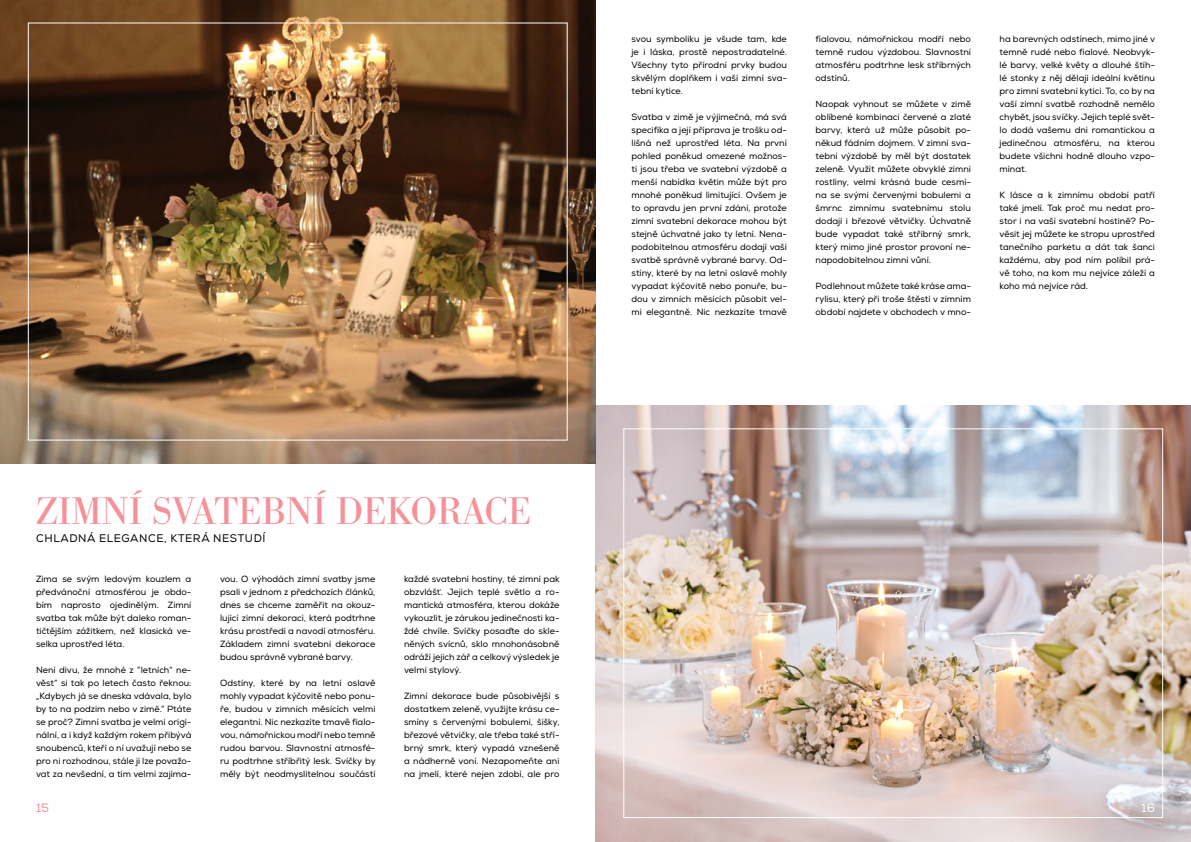
<style>
.page{position:relative;width:1191px;height:842px;background:#fff}
.page>*{position:absolute;margin:0;border:0;box-sizing:border-box;transform-origin:0 0}
.t1{font:40px "Bodoni Antiqua TOT";color:#f59199}
.t2{font:12px "Nexa";color:#f2949d}
.t3{font:12px "Nexa";color:#fff}
.t4{font:11px "Nexa";letter-spacing:.055em;color:#000}
.t5{font:9px/13px "Nexa";color:#000;text-align:justify}
</style>
<div class="page">
<img style="left:595px;top:405px;width:596px;height:437px">
<img style="left:0;top:0;width:595px;height:463px">
<h1 class="t1" style="left:36px;top:490px;width:496px">ZIMNÍ SVATEBNÍ DEKORACE</h1>
<p class="t4" style="left:36px;top:532px;width:231px">CHLADNÁ ELEGANCE, KTERÁ NESTUDÍ</p>
<p class="t5" style="left:36px;top:572px;width:157px">Zima se svým ledovým kouzlem a předvánoční atmosférou je obdo&shy;bím naprosto ojedinělým. Zimní svatba tak může být daleko roman&shy;tičtějším zážitkem, než klasická ve&shy;selka uprostřed léta.</p>
<p class="t5" style="left:36px;top:663px;width:157px">Není divu, že mnohé z “letních“ ne&shy;věst“ si tak po letech často řeknou: „Kdybych já se dneska vdávala, bylo by to na podzim nebo v zimě.“ Ptáte se proč? Zimní svatba je velmi origi&shy;nální, a i když každým rokem přibývá snoubenců, kteří o ní uvažují nebo se pro ni rozhodnou, stále ji lze považo&shy;vat za nevšední, a tím velmi zajíma-</p>
<p class="t5" style="left:220px;top:572px;width:157px">vou. O výhodách zimní svatby jsme psali v jednom z předchozích článků, dnes se chceme zaměřit na okouz&shy;lující zimní dekoraci, která podtrhne krásu prostředí a navodí atmosféru.<br>Základem zimní svatební dekorace budou správně vybrané barvy.</p>
<p class="t5" style="left:220px;top:676px;width:157px">Odstíny, které by na letní oslavě mohly vypadat kýčovitě nebo ponu&shy;ře, budou v zimních měsících velmi elegantní. Nic nezkazíte tmavě fialo&shy;vou, námořnickou modří nebo temně rudou barvou. Slavnostní atmosfé&shy;ru podtrhne stříbřitý lesk. Svíčky by měly být neodmyslitelnou součástí</p>
<p class="t5" style="left:404px;top:572px;width:157px">každé svatební hostiny, té zimní pak obzvlášť. Jejich teplé světlo a ro&shy;mantická atmosféra, kterou dokáže vykouzlit, je zárukou jedinečnosti ka&shy;ždé chvíle. Svíčky posaďte do skle&shy;něných svícnů, sklo mnohonásobně odráží jejich zář a celkový výsledek je velmi stylový.</p>
<p class="t5" style="left:404px;top:689px;width:157px">Zimní dekorace bude působivější s dostatkem zeleně, využijte krásu ce&shy;smíny s červenými bobulemi, šišky, březové větvičky, ale třeba také stří&shy;brný smrk, který vypadá vznešeně a nádherně voní. Nezapomeňte ani na jmelí, které nejen zdobí, ale pro</p>
<p class="t5" style="left:631px;top:33px;width:157px">svou symboliku je všude tam, kde je i láska, prostě nepostradatelné.<br>Všechny tyto přírodní prvky budou skvělým doplňkem i vaší zimní sva&shy;tební kytice.</p>
<p class="t5" style="left:631px;top:111px;width:157px">Svatba v zimě je výjimečná, má svá specifika a její příprava je trošku od&shy;lišná než uprostřed léta. Na první pohled poněkud omezené možnos&shy;ti jsou třeba ve svatební výzdobě a menší nabídka květin může být pro mnohé poněkud limitující. Ovšem je to opravdu jen první zdání, protože zimní svatební dekorace mohou být stejně úchvatné jako ty letní. Nena&shy;podobitelnou atmosféru dodají vaší svatbě správně vybrané barvy. Od&shy;stíny, které by na letní oslavě mohly vypadat kýčovitě nebo ponuře, bu&shy;dou v zimních měsících působit vel&shy;mi elegantně. Nic nezkazíte tmavě</p>
<p class="t5" style="left:815px;top:33px;width:157px">fialovou, námořnickou modří nebo temně rudou výzdobou. Slavnostní atmosféru podtrhne lesk stříbrných odstínů.</p>
<p class="t5" style="left:815px;top:98px;width:157px">Naopak vyhnout se můžete v zimě oblíbené kombinaci červené a zlaté barvy, která už může působit po&shy;někud fádním dojmem. V zimní sva&shy;tební výzdobě by měl být dostatek zeleně. Využít můžete obvyklé zimní rostliny, velmi krásná bude cesmí&shy;na se svými červenými bobulemi a šmrnc zimnímu svatebnímu stolu dodají i březové větvičky. Úchvatně bude vypadat také stříbrný smrk, který mimo jiné prostor provoní ne&shy;napodobitelnou zimní vůní.</p>
<p class="t5" style="left:815px;top:280px;width:157px">Podlehnout můžete také kráse ama&shy;rylisu, který při troše štěstí v zimním období najdete v obchodech v mno-</p>
<p class="t5" style="left:999px;top:33px;width:157px">ha barevných odstínech, mimo jiné v temně rudé nebo fialové. Neobvyk&shy;lé barvy, velké květy a dlouhé štíh&shy;lé stonky z něj dělají ideální květinu pro zimní svatební kytici. To, co by na vaší zimní svatbě rozhodně nemělo chybět, jsou svíčky. Jejich teplé svět&shy;lo dodá vašemu dni romantickou a jedinečnou atmosféru, na kterou budete všichni hodně dlouho vzpo&shy;mínat.</p>
<p class="t5" style="left:999px;top:189px;width:157px">K lásce a k zimnímu období patří také jmelí. Tak proč mu nedat pro&shy;stor i na vaší svatební hostině? Po&shy;věsit jej můžete ke stropu uprostřed tanečního parketu a dát tak šanci každému, aby pod ním políbil prá&shy;vě toho, na kom mu nejvíce záleží a koho má nejvíce rád.</p>
<h2 class="t2" style="left:36px;top:801px;width:14px">15</h2>
<h2 class="t3" style="left:1141px;top:801px;width:15px">16</h2>
</div>
